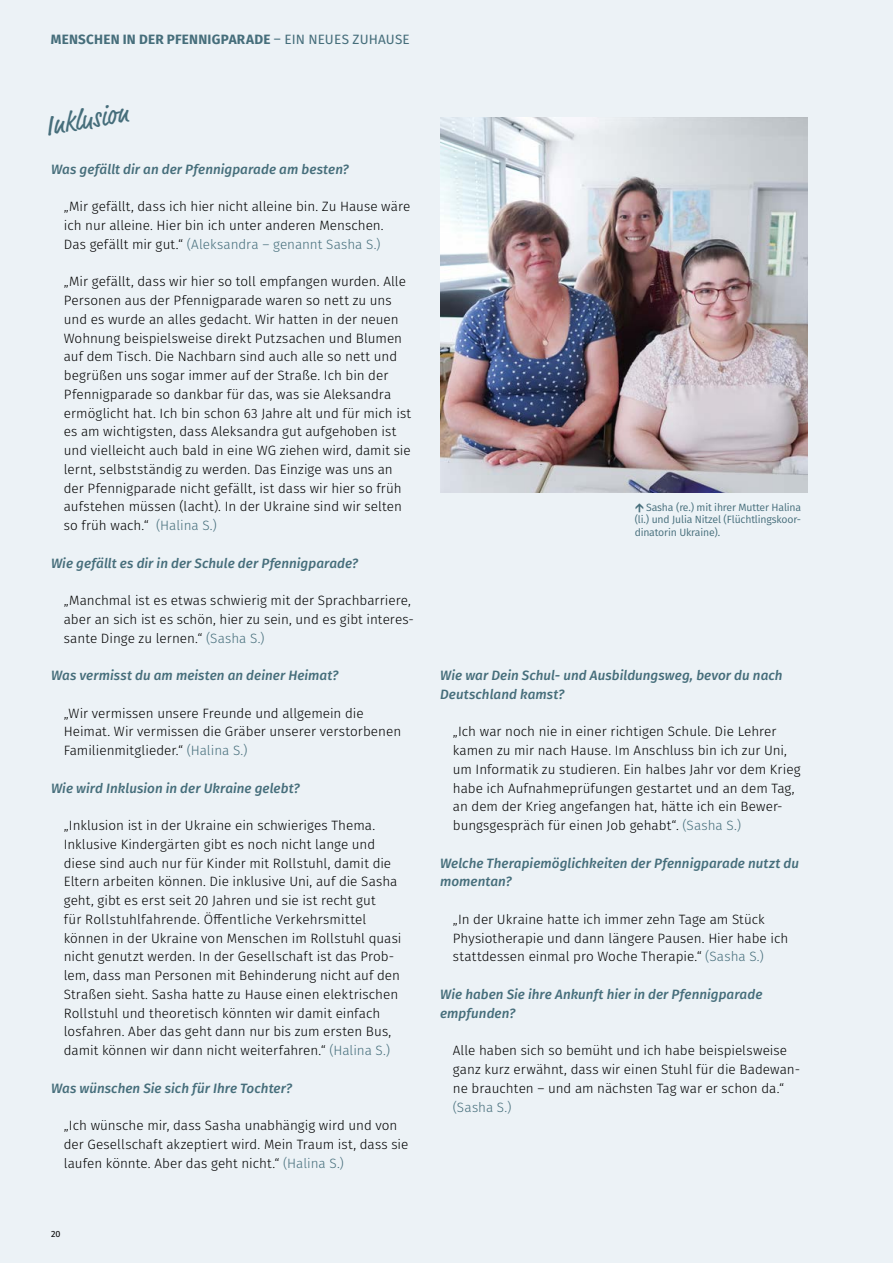
<style>
.page{position:relative;width:893px;height:1263px;background:#ecf2f6}
.page>*{position:absolute;margin:0;border:0;box-sizing:border-box;transform-origin:0 0}
.t1{font:27.9px "Market Pro";color:#466e7b}
.t2{font:300 13.5px/18.8px "Fira GO";color:#000}
.t3{font:italic 500 13.5px/18.8px "Fira GO";letter-spacing:.005em;color:#466e7b}
.t4{font:700 13.5px "Fira GO";letter-spacing:.015em;color:#466e7b}
.t5{font:10.5px/12.8px "Fira GO";letter-spacing:-.015em;color:#466e7b;text-align:justify}
.t6{font:9px "Fira GO";color:#000}
.s1{font-weight:400}
.s2{color:#466e7b}
</style>
<div class="page">
<img style="left:440px;top:118px;width:368px;height:375px">
<p class="t4" style="left:51px;top:31px;width:360px">MENSCHEN IN DER PFENNIGPARADE <span class="s1">– EIN NEUES ZUHAUSE</span></p>
<h1 class="t1" style="left:42px;top:108px;width:85px;rotate:-10deg">Inklusion</h1>
<p class="t3" style="left:51px;top:160px;width:299px">Was gefällt dir an der Pfennigparade am besten?</p>
<p class="t2" style="left:64px;top:197px;width:348px">„Mir gefällt, dass ich hier nicht alleine bin. Zu Hause wäre ich nur alleine. Hier bin ich unter anderen Menschen.<br>Das gefällt mir gut.“ <span class="s2">(Aleksandra – genannt Sasha S.)</span></p>
<p class="t2" style="left:64px;top:272px;width:349px">„Mir gefällt, dass wir hier so toll empfangen wurden. Alle Personen aus der Pfennigparade waren so nett zu uns und es wurde an alles gedacht. Wir hatten in der neuen Wohnung beispielsweise direkt Putzsachen und Blumen auf dem Tisch. Die Nachbarn sind auch alle so nett und begrüßen uns sogar immer auf der Straße. Ich bin der Pfennigparade so dankbar für das, was sie Aleksandra ermöglicht hat. Ich bin schon 63 Jahre alt und für mich ist es am wichtigsten, dass Aleksandra gut aufgehoben ist und vielleicht auch bald in eine WG ziehen wird, damit sie lernt, selbstständig zu werden. Das Einzige was uns an der Pfennigparade nicht gefällt, ist dass wir hier so früh aufstehen müssen (lacht). In der Ukraine sind wir selten so früh wach.“ <span class="s2">(Halina S.)</span></p>
<p class="t3" style="left:51px;top:554px;width:309px">Wie gefällt es dir in der Schule der Pfennigparade?</p>
<p class="t2" style="left:64px;top:591px;width:352px">„Manchmal ist es etwas schwierig mit der Sprachbarriere, aber an sich ist es schön, hier zu sein, und es gibt interes&shy;sante Dinge zu lernen.“ <span class="s2">(Sasha S.)</span></p>
<p class="t3" style="left:51px;top:666px;width:289px">Was vermisst du am meisten an deiner Heimat?</p>
<p class="t2" style="left:64px;top:704px;width:339px">„Wir vermissen unsere Freunde und allgemein die<br>Heimat. Wir vermissen die Gräber unserer verstorbenen<br>Familienmitglieder.“ <span class="s2">(Halina S.)</span></p>
<p class="t3" style="left:51px;top:779px;width:250px">Wie wird Inklusion in der Ukraine gelebt?</p>
<p class="t2" style="left:64px;top:816px;width:339px">„Inklusion ist in der Ukraine ein schwieriges Thema.<br>Inklusive Kindergärten gibt es noch nicht lange und diese sind auch nur für Kinder mit Rollstuhl, damit die Eltern arbeiten können. Die inklusive Uni, auf die Sasha geht, gibt es erst seit 20 Jahren und sie ist recht gut<br>für Rollstuhlfahrende. Öffentliche Verkehrsmittel können in der Ukraine von Menschen im Rollstuhl quasi nicht genutzt werden. In der Gesellschaft ist das Prob&shy;lem, dass man Personen mit Behinderung nicht auf den Straßen sieht. Sasha hatte zu Hause einen elektrischen Rollstuhl und theoretisch könnten wir damit einfach losfahren. Aber das geht dann nur bis zum ersten Bus, damit können wir dann nicht weiterfahren.“ <span class="s2">(Halina S.)</span></p>
<p class="t3" style="left:51px;top:1079px;width:243px">Was wünschen Sie sich für Ihre Tochter?</p>
<p class="t2" style="left:64px;top:1116px;width:346px">„Ich wünsche mir, dass Sasha unabhängig wird und von der Gesellschaft akzeptiert wird. Mein Traum ist, dass sie laufen könnte. Aber das geht nicht.“ <span class="s2">(Halina S.)</span></p>
<p class="t6" style="left:51px;top:1229px;width:11px">20</p>
<p class="t5" style="left:635px;top:500px;width:168px;text-indent:12px">Sasha (re.) mit ihrer Mutter Halina (li.) und Julia Nitzel (Flüchtlingskoor&shy;dinatorin Ukraine).</p>
<p class="t3" style="left:440px;top:666px;width:344px">Wie war Dein Schul- und Ausbildungsweg, bevor du nach<br>Deutschland kamst?</p>
<p class="t2" style="left:453px;top:722px;width:349px">„Ich war noch nie in einer richtigen Schule. Die Lehrer kamen zu mir nach Hause. Im Anschluss bin ich zur Uni, um Informatik zu studieren. Ein halbes Jahr vor dem Krieg habe ich Aufnahmeprüfungen gestartet und an dem Tag, an dem der Krieg angefangen hat, hätte ich ein Bewer&shy;bungsgespräch für einen Job gehabt“. <span class="s2">(Sasha S.)</span></p>
<p class="t3" style="left:440px;top:854px;width:360px">Welche Therapiemöglichkeiten der Pfennigparade nutzt du momentan?</p>
<p class="t2" style="left:453px;top:910px;width:337px">„In der Ukraine hatte ich immer zehn Tage am Stück<br>Physiotherapie und dann längere Pausen. Hier habe ich stattdessen einmal pro Woche Therapie.“ <span class="s2">(Sasha S.)</span></p>
<p class="t3" style="left:440px;top:985px;width:324px">Wie haben Sie ihre Ankunft hier in der Pfennigparade empfunden?</p>
<p class="t2" style="left:453px;top:1041px;width:349px">Alle haben sich so bemüht und ich habe beispielsweise ganz kurz erwähnt, dass wir einen Stuhl für die Badewan&shy;ne brauchten – und am nächsten Tag war er schon da.“ <span class="s2">(Sasha S.)</span></p>
</div>
